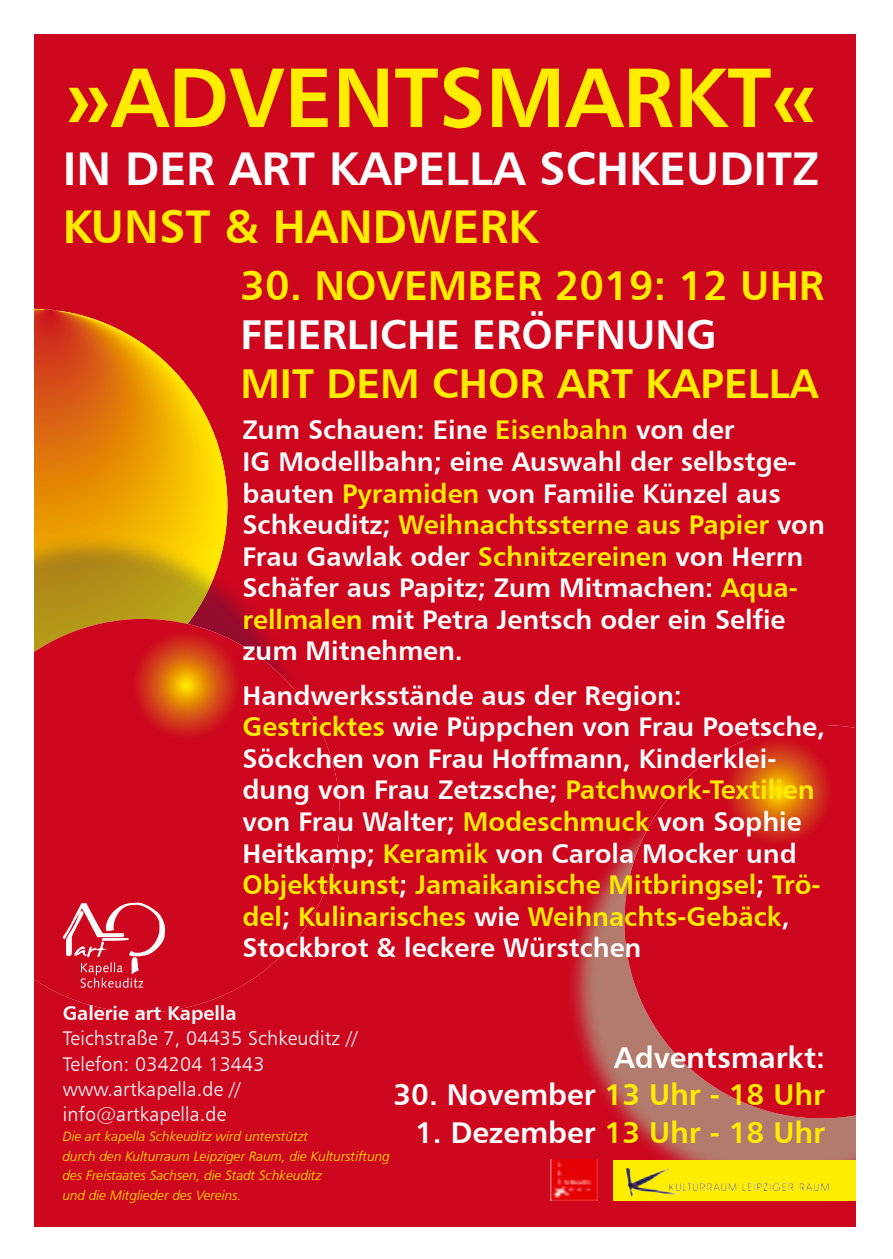
<style>
.page{position:relative;width:893px;height:1259px;background:#fff}
.page>*{position:absolute;margin:0;border:0;box-sizing:border-box;transform-origin:0 0}
.t1{font:84.3px "Humanist 777 BT Bold B";color:#ffed00}
.t2{font:47.4px "Humanist 777 BT Bold B";color:#fff}
.t3{font:47.4px "Humanist 777 BT Bold B";color:#ffed00}
.t4{font:41.7px "Humanist 777 BT Bold B";color:#ffed00}
.t5{font:41.7px "Humanist 777 BT Bold B";color:#fff}
.t6{font:30px "Humanist 777 BT Bold B";color:#fff}
.t7{font:30px "Humanist 777 BT Bold B";color:#ffed00}
.t8{font:27px/31.5px "Humanist 777 BT Bold B";color:#fff}
.t9{font:19.8px/25.5px "Humanist 777 BT Light B";letter-spacing:.01em;color:#fff}
.t10{font:19.8px "Humanist 777 BT Bold B";color:#fff}
.t11{font:13.5px/19.8px "Humanist 777 BT Light Italic B";color:#ffed00}
.s1{color:#ffed00}
.s2{color:#fff}
</style>
<div class="page">
<div style="left:21px;top:34px;width:836px;height:1193px;background:#cd071e"></div>
<div style="left:565px;top:772px;width:328px;height:425px;background:#aba389;opacity:.75"></div>
<svg style="left:624px;top:725px;width:233px;height:393px"></svg>
<svg style="left:34px;top:309px;width:193px;height:223px"></svg>
<div style="left:0;top:532px;width:308px;height:425px;background:#0e1952;opacity:.3"></div>
<svg style="left:34px;top:619px;width:306px;height:393px"></svg>
<div style="left:613px;top:1159px;width:258px;height:41px;background:#ffed00"></div>
<img style="left:626px;top:1168px;width:8px;height:27px">
<img style="left:551px;top:1159px;width:46px;height:41px">
<div style="left:0;top:0;width:34px;height:1259px;background:#fff"></div>
<svg style="left:63px;top:902px;width:102px;height:86px"></svg>
<div style="left:857px;top:0;width:36px;height:1259px;background:#fff"></div>
<h1 class="t1" style="left:66px;top:44px;width:752px">»ADVENTsMARKT«</h1>
<h2 class="t2" style="left:63px;top:139px;width:758px">IN DER ART KAPELLA SCHKEUDITZ</h2>
<h2 class="t3" style="left:63px;top:197px;width:477px">KUNST &amp; HANDWERK</h2>
<h3 class="t4" style="left:240px;top:259px;width:167px">30. Novem</h3>
<h3 class="t4" style="left:467px;top:259px;width:329px">ber 2019: 12 Uhr</h3>
<h3 class="t5" style="left:240px;top:308px;width:44px">Feierliche</h3>
<h3 class="t5" style="left:472px;top:308px;width:108px">Eröffnung</h3>
<h3 class="t4" style="left:240px;top:357px;width:25px">mit</h3>
<h3 class="t4" style="left:326px;top:357px;width:30px">dem</h3>
<h3 class="t4" style="left:432px;top:357px;width:266px">Chor Art Kapella</h3>
<p class="t8" style="left:242px;top:414px;width:584px">Zum Schauen: Eine <span class="s1">Eisenbahn</span> von der<br>IG Modellbahn; eine Auswahl der selbstge&shy;bauten <span class="s1">Pyramiden</span> von Familie Künzel aus Schkeuditz; <span class="s1">Weihnachtssterne aus Papier</span> von Frau Gawlak oder <span class="s1">Schnitzereinen</span> von Herrn Schäfer aus Papitz; Zum Mitmachen: <span class="s1">Aqua&shy;rellmalen</span> mit Petra Jentsch oder ein Selfie zum Mitnehmen.</p>
<p class="t8" style="left:242px;top:679px;width:584px">Handwerksstände aus der Region:<br><span class="s1">Gestricktes</span> wie Püppchen von Frau Poetsche, Söckchen von Frau Hoffmann, Kinderklei&shy;dung von Frau Zetzsche; <span class="s1">Patchwork-Textilien </span>von Frau Walter; <span class="s1">Modeschmuck</span> von Sophie Heitkamp; <span class="s1">Keramik</span> von Carola Mocker und <span class="s1">Objektkunst</span>; <span class="s1">Jamaikanische Mitbringsel</span>; <span class="s1">Trö&shy;del</span>; <span class="s1">Kulinarisches</span> wie <span class="s1">Weihnachts-Gebäck</span>, Stockbrot &amp; leckere Würstchen</p>
<p class="t10" style="left:63px;top:1000px;width:175px">Galerie art Kapella</p>
<p class="t9" style="left:63px;top:1025px;width:296px">Teichstraße 7, 04435 Schkeuditz //<br>Telefon: 034204 13443 www.artkapella.de // info@artkapella.de</p>
<p class="t6" style="left:614px;top:1038px;width:212px">Adventsmarkt:</p>
<p class="t6" style="left:393px;top:1075px;width:433px">30. November <span class="s1">13 Uhr - 18 Uhr</span></p>
<p class="t7" style="left:415px;top:1113px;width:411px"><span class="s2">1. Dezember</span> 13 Uhr - 18 Uhr</p>
<p class="t11" style="left:63px;top:1126px;width:329px">Die art kapella Schkeuditz wird unterstützt<br>durch den Kulturraum Leipziger Raum, die Kulturstiftung des Freistaates Sachsen, die Stadt Schkeuditz<br>und die Mitglieder des Vereins.</p>
</div>
